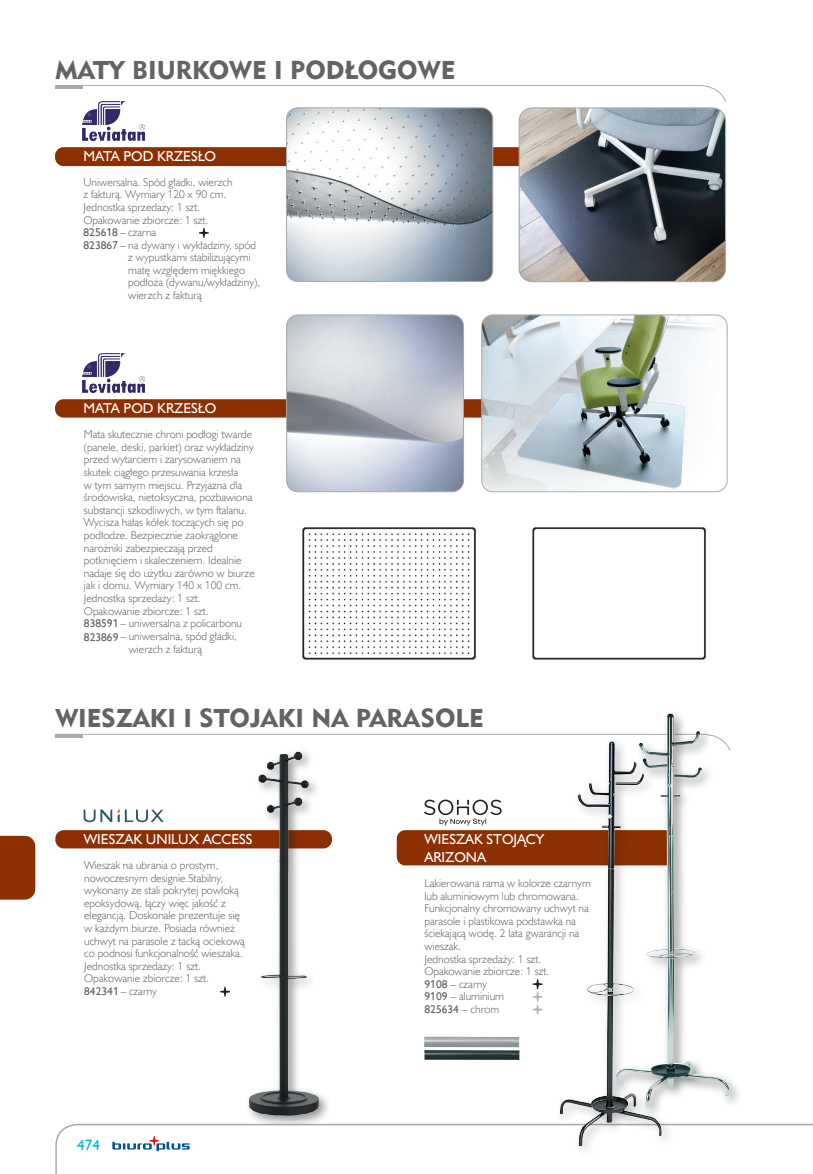
<style>
.page{position:relative;width:813px;height:1174px;background:#fff}
.page>*{position:absolute;margin:0;border:0;box-sizing:border-box;transform-origin:0 0}
.SPIS_TRŚCI_OK{font:25.65px "Geometric 415 Blk EU";color:#636366}
.Rozdziały_nie_do_spisu{font:25.65px "Geometric 415 Blk EU";color:#636366}
.t1{font:15px "Humanst 521 EU";color:#00aeef}
.Nazwa_modułu_A{font:14.4px "Humanst 521 EU";color:#fff}
.Nazwa_modułu_starego{font:14.4px "Humanst 521 EU";color:#fff}
.opis_produktów{font:14.4px "Humanst 521 EU";color:#fff}
.opis_produktów-2{font:11.4px/12.6px "Humanst 521 Lt EU";color:#636366}
.opis_produktów-3{font:11.4px "Humanst 521 EU";color:#636366}
.s1{font-family:"Humanst 521 EU"}
.s2{font-family:"Humanst 521 Lt EU"}
</style>
<div class="page">
<svg style="left:55px;top:85px;width:671px;height:17px"></svg>
<hr style="left:55px;top:86px;width:28px;height:3px;background:#a8a9ad">
<svg style="left:55px;top:1123px;width:757px;height:51px"></svg>
<svg style="left:112px;top:1136px;width:77px;height:15px"></svg>
<div style="left:0;top:836px;width:35px;height:63px;background:#8c2f01"></div>
<img style="left:424px;top:1036px;width:95px;height:11px">
<img style="left:424px;top:1050px;width:95px;height:9px">
<div style="left:396px;top:830px;width:277px;height:35px;background:#8c2f01;border-radius:9px"></div>
<svg style="left:532px;top:979px;width:10px;height:35px"></svg>
<svg style="left:424px;top:799px;width:77px;height:26px"></svg>
<img style="left:83px;top:354px;width:62px;height:38px">
<div style="left:55px;top:399px;width:559px;height:18px;background:#8c2f01;border-radius:9px"></div>
<div style="left:555px;top:737px;width:119px;height:421px;background:#231f20;opacity:.3"></div>
<img style="left:559px;top:751px;width:103px;height:395px">
<svg style="left:55px;top:733px;width:555px;height:18px"></svg>
<hr style="left:55px;top:734px;width:28px;height:3px;background:#a8a9ad">
<div style="left:55px;top:147px;width:555px;height:19px;background:#8c2f01;border-radius:9px"></div>
<svg style="left:199px;top:228px;width:10px;height:10px"></svg>
<img style="left:83px;top:102px;width:62px;height:38px">
<img style="left:482px;top:315px;width:244px;height:177px">
<div style="left:481px;top:314px;width:246px;height:178px;border:1px solid #a8a9ad;border-radius:11px"></div>
<img style="left:286px;top:316px;width:177px;height:176px">
<div style="left:286px;top:314px;width:178px;height:178px;border:1px solid #a8a9ad;border-radius:11px"></div>
<img style="left:302px;top:527px;width:174px;height:133px">
<img style="left:532px;top:527px;width:174px;height:133px">
<img style="left:286px;top:109px;width:206px;height:172px">
<div style="left:286px;top:107px;width:207px;height:175px;border:1px solid #a8a9ad;border-radius:11px"></div>
<img style="left:520px;top:108px;width:205px;height:174px">
<div style="left:518px;top:107px;width:207px;height:175px;border:1px solid #a8a9ad;border-radius:13px"></div>
<div style="left:610px;top:709px;width:132px;height:411px;background:#231f20;opacity:.5"></div>
<img style="left:615px;top:717px;width:110px;height:390px">
<div style="left:55px;top:830px;width:277px;height:18px;background:#8c2f01;border-radius:9px"></div>
<svg style="left:83px;top:809px;width:29px;height:13px"></svg>
<svg style="left:118px;top:809px;width:45px;height:13px"></svg>
<img style="left:222px;top:733px;width:114px;height:402px">
<p class="Rozdziały_nie_do_spisu" style="left:55px;top:54px;width:401px">MATY BIURKOWE I PODŁOGOWE</p>
<p class="opis_produktów" style="left:83px;top:147px;width:134px">MATA POD KRZESŁO</p>
<p class="opis_produktów-2" style="left:83px;top:175px;width:151px">Uniwersalna. Spód gładki, wierzch</p>
<p class="opis_produktów-2" style="left:83px;top:188px;width:144px">z fakturą. Wymiary 120 x 90 cm.</p>
<p class="opis_produktów-2" style="left:83px;top:201px;width:118px">Jednostka sprzedaży: 1 szt.</p>
<p class="opis_produktów-2" style="left:83px;top:213px;width:126px">Opakowanie zbiorcze: 1 szt.</p>
<p class="opis_produktów-2" style="left:83px;top:225px;width:74px"><span class="s1">825618</span> – czarna</p>
<p class="opis_produktów-2" style="left:83px;top:238px;width:174px"><span class="s1">823867</span> – na dywany i wykładziny, spód</p>
<p class="opis_produktów-2" style="left:128px;top:251px;width:133px">z wypustkami stabilizującymi matę względem miękkiego podłoża (dywanu/wykładziny), wierzch z fakturą</p>
<p class="Nazwa_modułu_A" style="left:83px;top:399px;width:134px">MATA POD KRZESŁO</p>
<p class="opis_produktów-2" style="left:84px;top:428px;width:172px">Mata skutecznie chroni podłogi twarde (panele, deski, parkiet) oraz wykładziny przed wytarciem i zarysowaniem na skutek ciągłego przesuwania krzesła<br>w tym samym miejscu. Przyjazna dla środowiska, nietoksyczna, pozbawiona substancji szkodliwych, w tym ftalanu.<br>Wycisza hałas kółek toczących się po podłodze. Bezpiecznie zaokrąglone narożniki zabezpieczają przed potknięciem i skaleczeniem. Idealnie nadaje się do użytku zarówno w biurze jak i domu. Wymiary 140 x 100 cm.</p>
<p class="opis_produktów-2" style="left:84px;top:591px;width:118px">Jednostka sprzedaży: 1 szt.</p>
<p class="opis_produktów-2" style="left:84px;top:604px;width:126px">Opakowanie zbiorcze: 1 szt.</p>
<p class="opis_produktów-2" style="left:84px;top:616px;width:160px"><span class="s1">838591</span> – uniwersalna z policarbonu</p>
<p class="opis_produktów-2" style="left:84px;top:630px;width:154px"><span class="s1">823869</span> – uniwersalna, spód gładki,</p>
<p class="opis_produktów-2" style="left:129px;top:642px;width:75px">wierzch z fakturą</p>
<p class="SPIS_TRŚCI_OK" style="left:55px;top:702px;width:429px">WIESZAKI I STOJAKI NA PARASOLE</p>
<p class="Nazwa_modułu_A" style="left:84px;top:830px;width:170px">WIESZAK UNILUX ACCESS</p>
<p class="opis_produktów-2" style="left:84px;top:858px;width:162px">Wieszak na ubrania o prostym, nowoczesnym designie.Stabilny, wykonany ze stali pokrytej powłoką epoksydową, łączy więc jakość z elegancją. Doskonale prezentuje się w każdym biurze. Posiada również uchwyt na parasole z tacką ociekową co podnosi funkcjonalność wieszaka.</p>
<p class="opis_produktów-2" style="left:84px;top:959px;width:118px">Jednostka sprzedaży: 1 szt.</p>
<p class="opis_produktów-2" style="left:84px;top:972px;width:126px">Opakowanie zbiorcze: 1 szt.</p>
<p class="opis_produktów-2" style="left:84px;top:985px;width:74px"><span class="s1">842341</span> – czarny</p>
<h2 class="t1" style="left:77px;top:1135px;width:24px">474</h2>
<p class="Nazwa_modułu_starego" style="left:424px;top:830px;width:121px">WIESZAK STOJĄCY</p>
<p class="Nazwa_modułu_starego" style="left:424px;top:848px;width:63px">ARIZONA</p>
<p class="opis_produktów-2" style="left:424px;top:876px;width:168px">Lakierowana rama w kolorze czarnym lub aluminiowym lub chromowana.</p>
<p class="opis_produktów-2" style="left:424px;top:901px;width:166px">Funkcjonalny chromowany uchwyt na parasole i plastikowa podstawka na ściekającą wodę. 2 lata gwarancji na wieszak.</p>
<p class="opis_produktów-2" style="left:424px;top:952px;width:118px">Jednostka sprzedaży: 1 szt.</p>
<p class="opis_produktów-2" style="left:424px;top:964px;width:126px">Opakowanie zbiorcze: 1 szt.</p>
<p class="opis_produktów-2" style="left:424px;top:977px;width:64px"><span class="s1">9108</span> – czarny</p>
<p class="opis_produktów-2" style="left:424px;top:990px;width:81px"><span class="s1">9109</span> – aluminium</p>
<p class="opis_produktów-3" style="left:424px;top:1002px;width:76px">825634 <span class="s2">– chrom</span></p>
</div>
